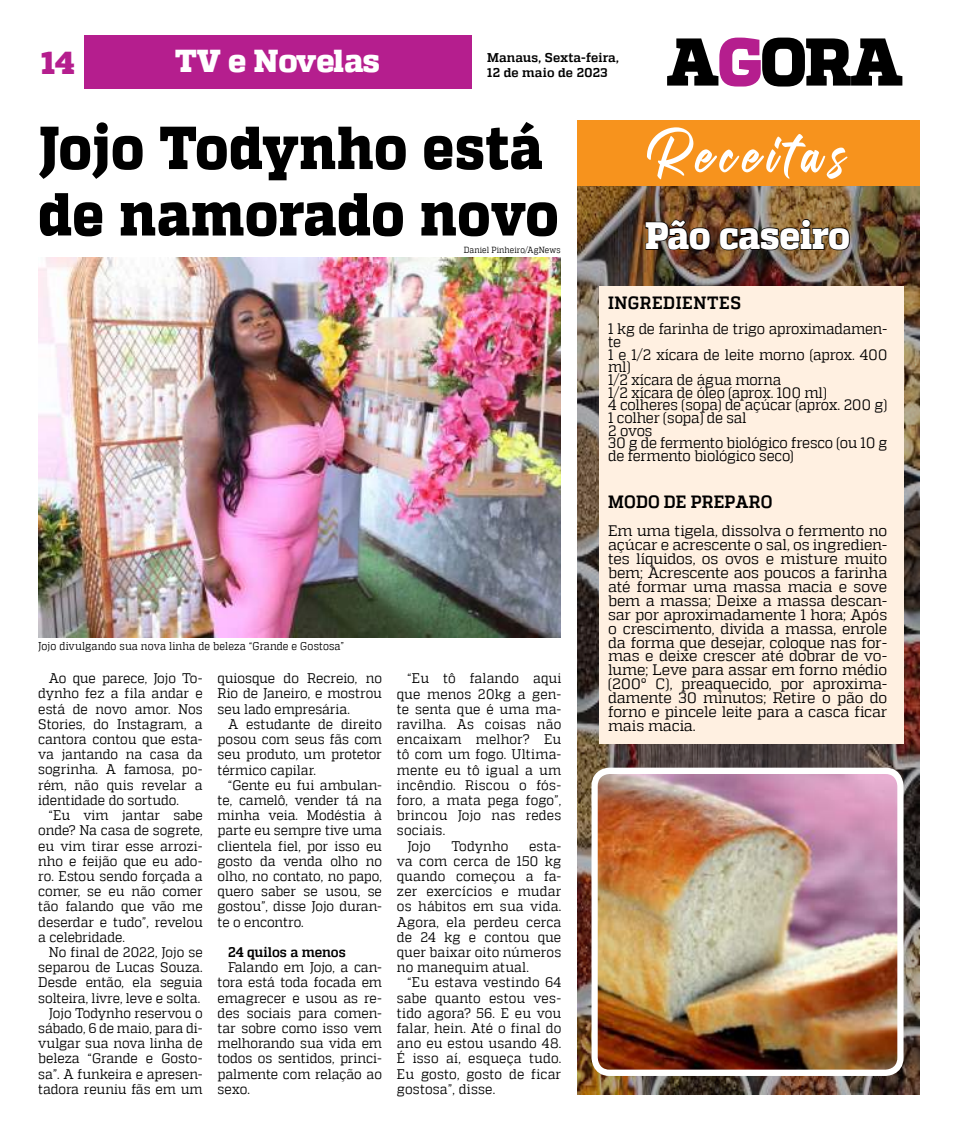
<style>
.page{position:relative;width:957px;height:1134px;background:#fff}
.page>*{position:absolute;margin:0;border:0;box-sizing:border-box;transform-origin:0 0}
.t1{font:800 60.5px/66.5px "MW Quadon";letter-spacing:.01em;color:#000;scale:.88 1}
.t2{font:800 38px "MW Quadon";letter-spacing:-.015em;color:#fff;scale:.93 1}
.t3{font:800 31.62px "MW Quadon";color:#fff}
.t4{font:800 31.62px "MW Quadon";color:#b51e8e}
.t5{font:700 17.75px "MW Quadon";letter-spacing:.02em;color:#000;scale:.93 1}
.t6{font:15.25px/14px "MW Quadon";letter-spacing:-.015em;color:#000;text-align:justify}
.t7{font:15.25px/12.6px "MW Quadon";letter-spacing:-.015em;color:#000;scale:.93 1}
.t8{font:13.88px/15.2px "MW Quadon";color:#000;text-align:justify;scale:.93 1}
.t9{font:700 13.88px "MW Quadon";letter-spacing:-.01em;color:#000;scale:.93 1}
.t10{font:13.88px "MW Quadon";letter-spacing:.02em;color:#000;scale:.93 1}
.t11{font:700 12.62px "MW Quadon";letter-spacing:.015em;color:#000}
.t12{font:11.38px "MW Quadon";letter-spacing:.01em;color:#000;scale:.88 1}
.t13{font:8.88px "MW Quadon";letter-spacing:.015em;color:#000;scale:.88 1}
</style>
<div class="page">
<div style="left:84px;top:35px;width:387px;height:54px;background:#b51e8e"></div>
<svg style="left:667px;top:38px;width:235px;height:49px"></svg>
<img style="left:577px;top:186px;width:342px;height:909px">
<img style="left:594px;top:771px;width:306px;height:302px">
<div style="left:591px;top:768px;width:312px;height:308px;border:6px solid #fff;border-radius:15px"></div>
<svg style="left:644px;top:218px;width:67px;height:33px;background:#553721"></svg>
<img style="left:719px;top:218px;width:131px;height:33px">
<div style="left:599px;top:286px;width:304px;height:458px;background:#fff0e1"></div>
<div style="left:577px;top:121px;width:342px;height:65px;background:#f7931d"></div>
<svg style="left:647px;top:127px;width:200px;height:52px"></svg>
<img style="left:38px;top:257px;width:522px;height:381px">
<h3 class="t4" style="left:41px;top:45px;width:35px">14</h3>
<h3 class="t3" style="left:175px;top:42px;width:206px">TV e Novelas</h3>
<p class="t11" style="left:487px;top:50px;width:133px">Manaus, Sexta-feira,</p>
<p class="t11" style="left:487px;top:65px;width:122px">12 de maio de 2023</p>
<h1 class="t1" style="left:38px;top:116px;width:593px">Jojo Todynho está de namorado novo</h1>
<p class="t13" style="left:464px;top:245px;width:112px">Daniel Pinheiro/AgNews</p>
<h2 class="t2" style="left:645px;top:213px;width:222px">Pão caseiro</h2>
<p class="t12" style="left:38px;top:639px;width:349px">Jojo divulgando sua nova linha de beleza “Grande e Gostosa”</p>
<p class="t8" style="left:38px;top:671px;width:178px;text-indent:11px">Ao que parece, Jojo To&shy;dynho fez a fila andar e está de novo amor. Nos Stories, do Instagram, a cantora contou que esta&shy;va jantando na casa da sogrinha. A famosa, po&shy;rém, não quis revelar a identidade do sortudo.</p>
<p class="t8" style="left:38px;top:807px;width:178px;text-indent:11px">“Eu vim jantar sabe onde? Na casa de sogrete, eu vim tirar esse arrozi&shy;nho e feijão que eu ado&shy;ro. Estou sendo forçada a comer, se eu não comer tão falando que vão me deserdar e tudo”, revelou a celebridade.</p>
<p class="t8" style="left:38px;top:944px;width:178px;text-align:right">No final de 2022, Jojo se separou de Lucas Souza.<br>Desde então, ela seguia solteira, livre, leve e solta.<br>Jojo Todynho reservou o sábado, 6 de maio, para di&shy;vulgar sua nova linha de beleza “Grande e Gosto&shy;sa”. A funkeira e apresen&shy;tadora reuniu fãs em um</p>
<p class="t8" style="left:218px;top:671px;width:178px">quiosque do Recreio, no Rio de Janeiro, e mostrou seu lado empresária.</p>
<p class="t8" style="left:218px;top:716px;width:178px;text-indent:11px">A estudante de direito posou com seus fãs com seu produto, um protetor térmico capilar.</p>
<p class="t8" style="left:218px;top:777px;width:178px;text-indent:11px">“Gente eu fui ambulan&shy;te, camelô, vender tá na minha veia. Modéstia à parte eu sempre tive uma clientela fiel, por isso eu gosto da venda olho no olho, no contato, no papo, quero saber se usou, se gostou”, disse Jojo duran&shy;te o encontro.</p>
<p class="t9" style="left:228px;top:944px;width:128px">24 quilos a menos</p>
<p class="t8" style="left:218px;top:960px;width:178px;text-indent:11px">Falando em Jojo, a can&shy;tora está toda focada em emagrecer e usou as re&shy;des sociais para comen&shy;tar sobre como isso vem melhorando sua vida em todos os sentidos, princi&shy;palmente com relação ao sexo.</p>
<p class="t8" style="left:407px;top:671px;width:167px">“Eu tô falando aqui</p>
<p class="t8" style="left:397px;top:686px;width:178px">que menos 20kg a gen-</p>
<p class="t8" style="left:397px;top:701px;width:178px">te senta que é uma ma-</p>
<p class="t8" style="left:397px;top:716px;width:178px">ravilha. As coisas não</p>
<p class="t8" style="left:397px;top:732px;width:178px">encaixam melhor? Eu</p>
<p class="t8" style="left:397px;top:747px;width:178px">tô com um fogo. Ultima-</p>
<p class="t8" style="left:397px;top:762px;width:178px">mente eu tô igual a um</p>
<p class="t8" style="left:397px;top:777px;width:178px">incêndio. Riscou o fós-</p>
<p class="t8" style="left:397px;top:792px;width:178px">foro, a mata pega fogo”,</p>
<p class="t8" style="left:397px;top:808px;width:178px">brincou Jojo nas redes</p>
<p class="t10" style="left:397px;top:823px;width:53px">sociais.</p>
<p class="t8" style="left:407px;top:838px;width:27px">Jojo</p>
<p class="t8" style="left:451px;top:838px;width:63px">Todynho</p>
<p class="t8" style="left:397px;top:838px;width:178px;text-indent:132px">esta&shy;va com cerca de 150 kg quando começou a fa&shy;zer exercícios e mudar os hábitos em sua vida.<br>Agora, ela perdeu cerca de 24 kg e contou que quer baixar oito números no manequim atual.</p>
<p class="t8" style="left:397px;top:975px;width:178px;text-indent:11px">“Eu estava vestindo 64 sabe quanto estou ves&shy;tido agora? 56. E eu vou falar, hein. Até o final do ano eu estou usando 48.<br>É isso aí, esqueça tudo.<br>Eu gosto, gosto de ficar gostosa”, disse.</p>
<p class="t5" style="left:608px;top:293px;width:144px">INGREDIENTES</p>
<p class="t7" style="left:608px;top:323px;width:302px">1 kg de farinha de trigo aproximadamen&shy;te<br>1 e 1/2 xícara de leite morno (aprox. 400 ml)<br>1/2 xícara de água morna<br>1/2 xícara de óleo (aprox. 100 ml)<br>4 colheres (sopa) de açúcar (aprox. 200 g)<br>1 colher (sopa) de sal<br>2 ovos<br>30 g de fermento biológico fresco (ou 10 g de fermento biológico seco)</p>
<p class="t5" style="left:608px;top:492px;width:178px">MODO DE PREPARO</p>
<p class="t6" style="left:608px;top:524px;width:281px">Em uma tigela, dissolva o fermento no açúcar e acrescente o sal, os ingredien&shy;tes líquidos, os ovos e misture muito bem; Acrescente aos poucos a farinha até formar uma massa macia e sove bem a massa; Deixe a massa descan&shy;sar por aproximadamente 1 hora; Após o crescimento, divida a massa, enrole da forma que desejar, coloque nas for&shy;mas e deixe crescer até dobrar de vo&shy;lume; Leve para assar em forno médio (200° C), preaquecido, por aproxima&shy;damente 30 minutos; Retire o pão do forno e pincele leite para a casca ficar mais macia.</p>
</div>
